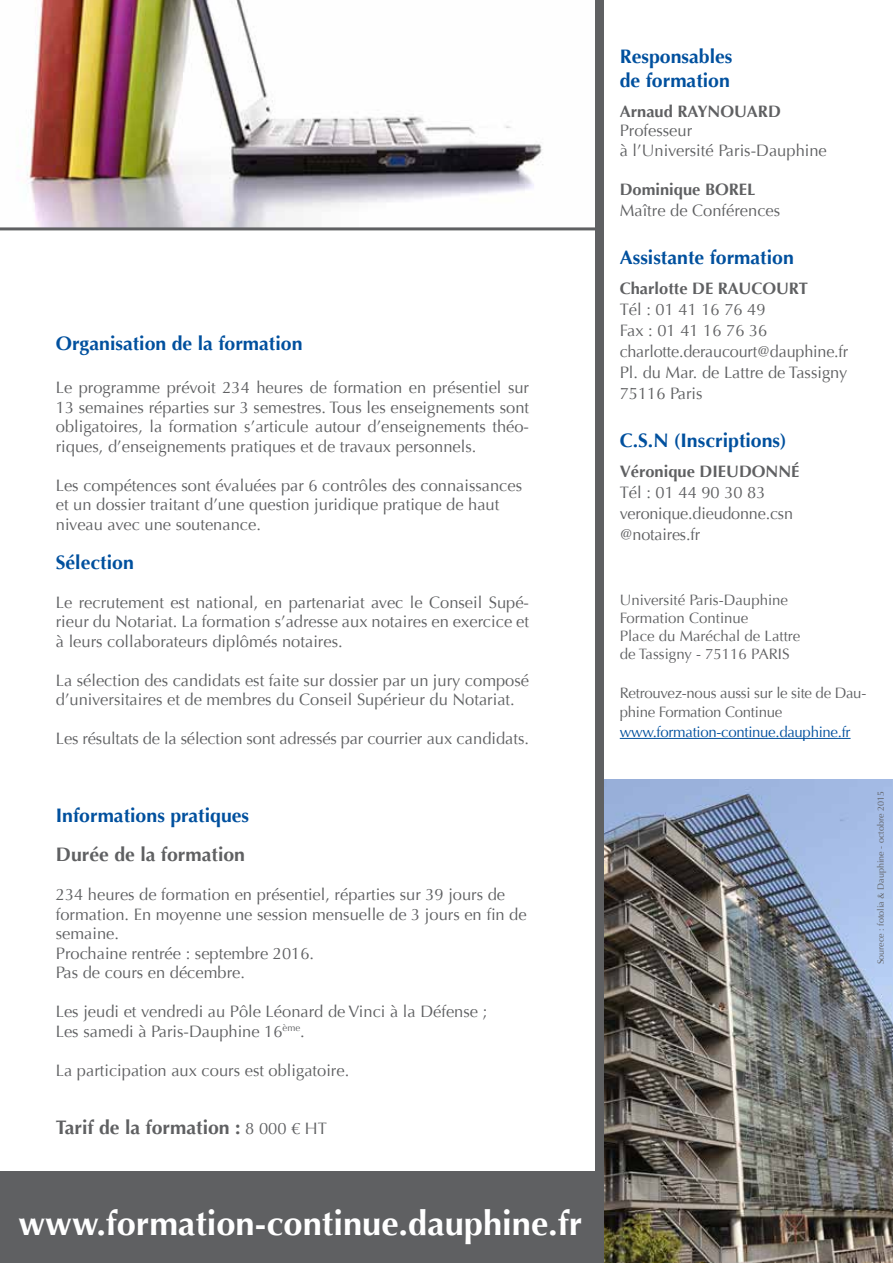
<style>
.page{position:relative;width:893px;height:1263px;background:#fff}
.page>*{position:absolute;margin:0;border:0;box-sizing:border-box;transform-origin:0 0}
.t1{font:700 34.5px "Optima";color:#fff}
.t2{font:700 19.5px/23.4px "Optima";color:#00509e}
.t3{font:700 19.5px "Optima";color:#5f6062}
.t4{font:16.5px/19.5px "Optima";color:#5f6062}
.t5{font:700 16.5px "Optima";color:#5f6062}
.t6{font:15px/18px "Optima";color:#5f6062}
.t7{font:15px/19.5px "Optima";letter-spacing:-.02em;color:#5f6062}
.t8{font:15px "Optima";letter-spacing:-.02em;color:#00509e}
.t9{font:9px "Optima";color:#5f6062}
.s1{font-weight:400;font-size:16.5px}
</style>
<div class="page">
<img style="left:0;top:0;width:595px;height:230px">
<div style="left:0;top:1171px;width:600px;height:92px;background:#5f6062"></div>
<img style="left:604px;top:780px;width:289px;height:483px">
<hr style="left:620px;top:738px;width:230px;height:1px;background:#00509e">
<div style="left:595px;top:0;width:9px;height:1263px;background:#5f6062"></div>
<p class="t2" style="left:56px;top:332px;width:248px">Organisation de la formation</p>
<p class="t4" style="left:56px;top:378px;width:475px;text-align:justify">Le programme prévoit 234 heures de formation en présentiel sur 13 semaines réparties sur 3 semestres. Tous les enseignements sont obligatoires, la formation s’articule autour d’enseignements théo&shy;riques, d’enseignements pratiques et de travaux personnels.</p>
<p class="t4" style="left:56px;top:476px;width:468px">Les compétences sont évaluées par 6 contrôles des connaissances et un dossier traitant d’une question juridique pratique de haut niveau avec une soutenance.</p>
<p class="t2" style="left:56px;top:551px;width:80px">Sélection</p>
<p class="t4" style="left:56px;top:593px;width:475px;text-align:justify">Le recrutement est national, en partenariat avec le Conseil Supé&shy;rieur du Notariat. La formation s’adresse aux notaires en exercice et à leurs collaborateurs diplômés notaires.</p>
<p class="t4" style="left:56px;top:671px;width:475px">La sélection des candidats est faite sur dossier par un jury composé d’universitaires et de membres du Conseil Supérieur du Notariat.</p>
<p class="t4" style="left:56px;top:729px;width:475px">Les résultats de la sélection sont adressés par courrier aux candidats.</p>
<p class="t2" style="left:56px;top:804px;width:195px">Informations pratiques</p>
<p class="t3" style="left:56px;top:843px;width:191px">Durée de la formation</p>
<p class="t4" style="left:56px;top:885px;width:472px">234 heures de formation en présentiel, réparties sur 39 jours de formation. En moyenne une session mensuelle de 3 jours en fin de semaine.<br>Prochaine rentrée : septembre 2016.<br>Pas de cours en décembre.</p>
<p class="t4" style="left:56px;top:1002px;width:433px">Les jeudi et vendredi au Pôle Léonard de Vinci à la Défense ;<br>Les samedi à Paris-Dauphine 16<sup>ème</sup>.</p>
<p class="t4" style="left:56px;top:1061px;width:295px">La participation aux cours est obligatoire.</p>
<p class="t3" style="left:56px;top:1116px;width:273px">Tarif de la formation : <span class="s1">8 000 € HT</span></p>
<h1 class="t1" style="left:18px;top:1203px;width:565px">www.formation-continue.dauphine.fr</h1>
<p class="t2" style="left:620px;top:45px;width:114px">Responsables de formation</p>
<p class="t5" style="left:620px;top:102px;width:163px">Arnaud RAYNOUARD</p>
<p class="t4" style="left:620px;top:121px;width:209px">Professeur<br>à l’Université Paris-Dauphine</p>
<p class="t5" style="left:620px;top:180px;width:137px">Dominique BOREL</p>
<p class="t4" style="left:620px;top:201px;width:162px">Maître de Conférences</p>
<p class="t2" style="left:620px;top:246px;width:176px">Assistante formation</p>
<p class="t5" style="left:620px;top:279px;width:190px">Charlotte DE RAUCOURT</p>
<p class="t4" style="left:620px;top:299px;width:230px;line-height:21.1px">Tél : 01 41 16 76 49<br>Fax : 01 41 16 76 36 charlotte.deraucourt@dauphine.fr<br>Pl. du Mar. de Lattre de Tassigny<br>75116 Paris</p>
<p class="t2" style="left:620px;top:429px;width:168px">C.S.N (Inscriptions)</p>
<p class="t5" style="left:620px;top:462px;width:181px">Véronique DIEUDONNÉ</p>
<p class="t4" style="left:620px;top:482px;width:175px;line-height:21px">Tél : 01 44 90 30 83 veronique.dieudonne.csn @notaires.fr</p>
<p class="t6" style="left:620px;top:591px;width:182px">Université Paris-Dauphine<br>Formation Continue<br>Place du Maréchal de Lattre de Tassigny - 75116 PARIS</p>
<p class="t7" style="left:620px;top:683px;width:248px">Retrouvez-nous aussi sur le site de Dau&shy;phine Formation Continue</p>
<p class="t8" style="left:620px;top:723px;width:232px">www.formation-continue.dauphine.fr</p>
<p class="t9" style="left:875px;top:964px;width:175px;rotate:-90deg">Sourece : fotolia &amp; Dauphine - octobre 2015</p>
</div>
